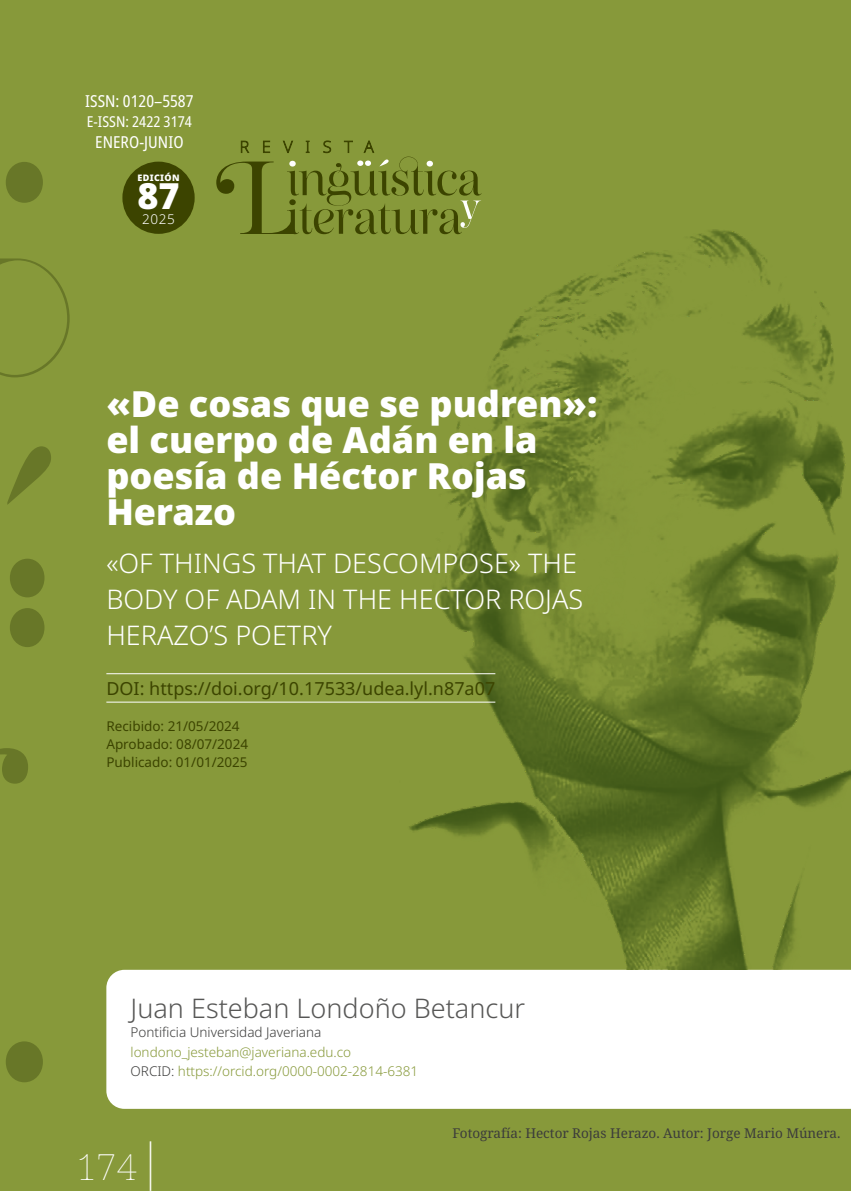
<style>
.page{position:relative;width:851px;height:1191px;background:#fff}
.page>*{position:absolute;margin:0;border:0;box-sizing:border-box;transform-origin:0 0}
.t1{font:900 36px/36px "Noto Sans";color:#fff}
.t2{font:100 36px "Noto Serif";color:#fff}
.t3{font:300 27px/36px "Noto Sans";color:#fff}
.t4{font:300 27px "Noto Sans";color:#575756}
.t5{font:18px "Noto Sans";color:#3c4400}
.t6{font:16.5px "Noto Sans Condensed";color:#fff}
.t7{font:15px "Noto Sans Condensed";color:#fff}
.t8{font:300 13.5px/19.5px "Noto Sans";color:#87993a}
.t9{font:13.5px/18px "Noto Sans";color:#3c4400}
.t10{font:13.5px "Noto Serif";color:#3c3c3b}
.t11{font:300 13.5px "Noto Sans";color:#3c3c3b}
.t12{font:300 13.5px "Noto Sans";color:#fff}
.t13{font:900 9px "Noto Sans";letter-spacing:.04em;color:#fff}
.s1{color:#3c3c3b}
.s2{font-size:49.5px}
</style>
<div class="page">
<div style="left:0;top:0;width:850px;height:1191px;background:#87993a"></div>
<svg style="left:216px;top:141px;width:265px;height:93px"></svg>
<div style="left:122px;top:162px;width:73px;height:72px;background:#3c4400;border-radius:50%"></div>
<div style="left:6px;top:1041px;width:37px;height:41px;background:#687728;border-radius:50%"></div>
<svg style="left:0;top:748px;width:28px;height:35px"></svg>
<div style="left:10px;top:608px;width:34px;height:39px;background:#687728;border-radius:50%"></div>
<div style="left:10px;top:558px;width:34px;height:39px;background:#687728;border-radius:50%"></div>
<svg style="left:7px;top:446px;width:44px;height:59px"></svg>
<svg style="left:0;top:258px;width:70px;height:119px"></svg>
<div style="left:6px;top:162px;width:37px;height:41px;background:#687728;border-radius:50%"></div>
<div style="left:106px;top:969px;width:744px;height:139px;background:#fff"></div>
<img style="left:388px;top:202px;width:462px;height:767px">
<hr style="left:106px;top:673px;width:389px;height:1px;background:#fff">
<hr style="left:106px;top:701px;width:389px;height:1px;background:#fff">
<p class="t6" style="left:85px;top:89px;width:110px">ISSN: 0120–5587</p>
<p class="t7" style="left:87px;top:111px;width:107px">E-ISSN: 2422 3174</p>
<p class="t6" style="left:95px;top:130px;width:90px">ENERO-JUNIO</p>
<p class="t13" style="left:137px;top:170px;width:44px">EDICIÓN</p>
<h1 class="t1" style="left:137px;top:178px;width:44px">87</h1>
<p class="t12" style="left:142px;top:210px;width:34px">2025</p>
<h1 class="t1" style="left:106px;top:386px;width:492px">«De cosas que se pudren»: el cuerpo de Adán en la poesía de Héctor Rojas<br>Herazo</h1>
<h2 class="t3" style="left:106px;top:546px;width:478px">«OF THINGS THAT DESCOMPOSE» THE<br>BODY OF ADAM IN THE HECTOR ROJAS<br>HERAZO’S POETRY</h2>
<h3 class="t5" style="left:106px;top:676px;width:390px">DOI: https://doi.org/10.17533/udea.lyl.n87a07</h3>
<p class="t9" style="left:106px;top:718px;width:143px">Recibido: 21/05/2024<br>Aprobado: 08/07/2024<br>Publicado: 01/01/2025</p>
<h2 class="t4" style="left:130px;top:989px;width:396px">Juan Esteban Londoño Betancur</h2>
<p class="t11" style="left:130px;top:1022px;width:192px">Pontificia Universidad Javeriana</p>
<p class="t8" style="left:130px;top:1042px;width:289px">londono_jesteban@javeriana.edu.co<br><span class="s1">ORCID:</span> https://orcid.org/0000-0002-2814-6381</p>
<h1 class="t2" style="left:76px;top:1143px;width:90px">174<span class="s2">|</span></h1>
<p class="t10" style="left:452px;top:1123px;width:389px">Fotografía: Hector Rojas Herazo. Autor: Jorge Mario Múnera.</p>
</div>
